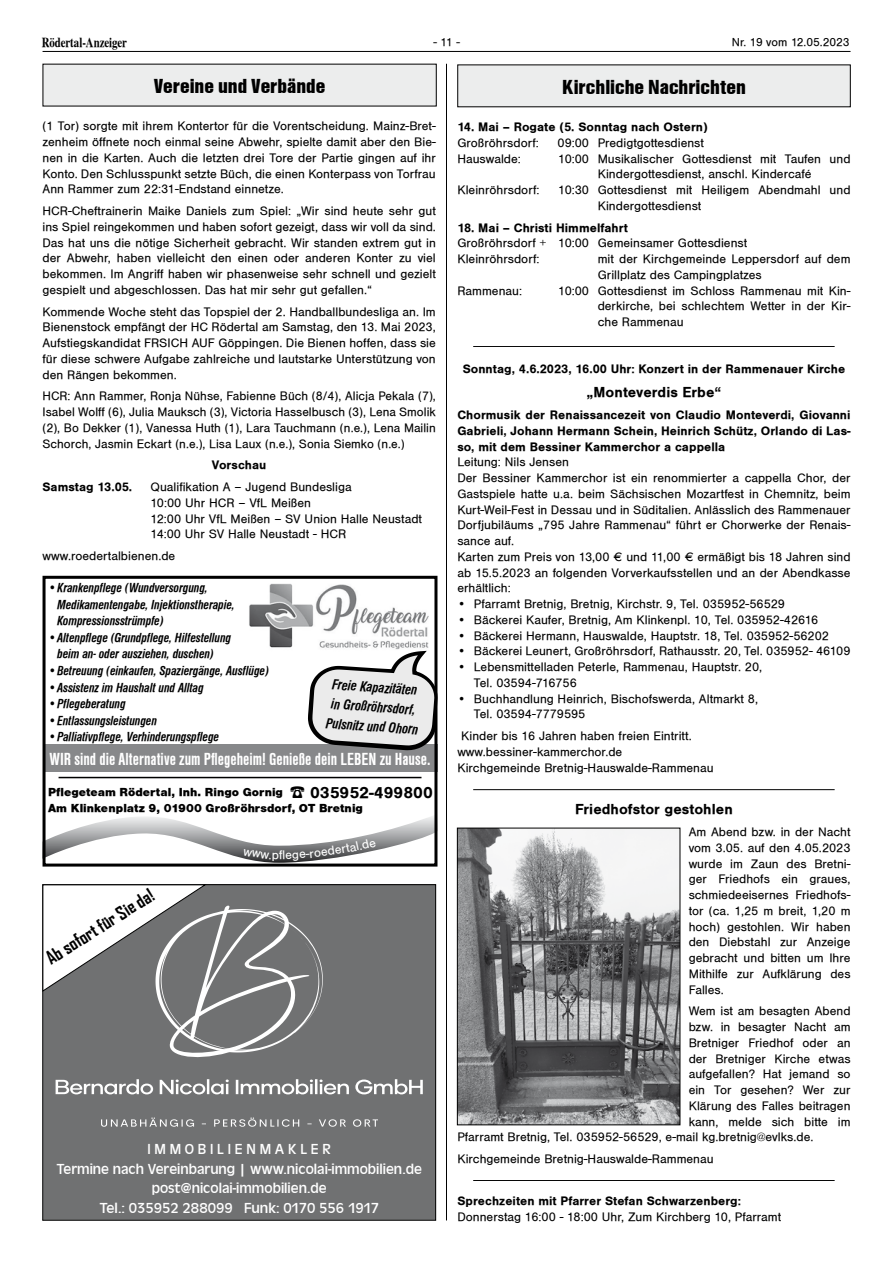
<style>
.page{position:relative;width:893px;height:1263px;background:#fff}
.page>*{position:absolute;margin:0;border:0;box-sizing:border-box;transform-origin:0 0}
.t1{font:900 21px "Sans Cd";color:#000}
.t2{font:700 18px "Sans Cd";color:#fff}
.t3{font:700 18px "Agency FB";color:#000}
.t4{font:700 16.5px "Sans";color:#000;scale:1.06 1}
.t5{font:15px/19.5px "Antigone";color:#fff;text-align:center}
.t6{font:700 15px "Sans";color:#000}
.t7{font:italic 700 14.85px/19.6px "Sans Cd";color:#000;scale:.95 1}
.t8{font:italic 700 13.5px/16.5px "Sans Cd";color:#000;scale:.95 1}
.t9{font:13.5px "Roman PS Bold";color:#000;scale:.8 1}
.t10{font:12.75px/15.8px "Sans";color:#000}
.t11{font:700 12.75px/15.8px "Sans";color:#000;text-align:justify}
.t12{font:900 12px/15.8px "Sans";color:#000}
.t13{font:12px "Sans";color:#000}
</style>
<div class="page">
<hr style="left:43px;top:51px;width:807px;height:1px;background:#000">
<div style="left:43px;top:64px;width:393px;height:42px;background:#eceded"></div>
<hr style="left:446px;top:64px;width:1px;height:1156px;background:#000">
<img style="left:459px;top:830px;width:219px;height:293px">
<div style="left:457px;top:828px;width:223px;height:297px;border:1px solid #000"></div>
<div style="left:458px;top:65px;width:392px;height:42px;background:#eceded"></div>
<hr style="left:473px;top:346px;width:362px;height:1px;background:#000">
<hr style="left:473px;top:789px;width:362px;height:1px;background:#000">
<hr style="left:473px;top:1180px;width:362px;height:1px;background:#000">
<div style="left:43px;top:885px;width:393px;height:335px;background:#707172"></div>
<svg style="left:56px;top:1079px;width:367px;height:15px"></svg>
<svg style="left:101px;top:1117px;width:277px;height:10px"></svg>
<svg style="left:42px;top:884px;width:281px;height:178px"></svg>
<div style="left:43px;top:744px;width:394px;height:27px;background:#87888a"></div>
<hr style="left:59px;top:777px;width:362px;height:1px;background:#000">
<div style="left:43px;top:576px;width:394px;height:290px;border:3px solid #000"></div>
<img style="left:249px;top:583px;width:180px;height:68px">
<svg style="left:308px;top:651px;width:130px;height:99px"></svg>
<svg style="left:43px;top:814px;width:394px;height:49px"></svg>
<p class="t9" style="left:42px;top:34px;width:108px">Rödertal-Anzeiger</p>
<p class="t13" style="left:433px;top:35px;width:28px">- 11 -</p>
<p class="t13" style="left:732px;top:35px;width:119px">Nr. 19 vom 12.05.2023</p>
<h1 class="t1" style="left:154px;top:75px;width:173px">Vereine und Verbände</h1>
<p class="t10" style="left:43px;top:118px;width:395px;text-align:justify">(1 Tor) sorgte mit ihrem Kontertor für die Vorentscheidung. Mainz-Bret&shy;zenheim öffnete noch einmal seine Abwehr, spielte damit aber den Bie&shy;nen in die Karten. Auch die letzten drei Tore der Partie gingen auf ihr Konto. Den Schlusspunkt setzte Büch, die einen Konterpass von Torfrau Ann Rammer zum 22:31-Endstand einnetze.</p>
<p class="t10" style="left:43px;top:203px;width:395px;text-align:justify">HCR-Cheftrainerin Maike Daniels zum Spiel: „Wir sind heute sehr gut ins Spiel reingekommen und haben sofort gezeigt, dass wir voll da sind.<br>Das hat uns die nötige Sicherheit gebracht. Wir standen extrem gut in der Abwehr, haben vielleicht den einen oder anderen Konter zu viel bekommen. Im Angriff haben wir phasenweise sehr schnell und gezielt gespielt und abgeschlossen. Das hat mir sehr gut gefallen.“</p>
<p class="t10" style="left:43px;top:304px;width:395px;text-align:justify">Kommende Woche steht das Topspiel der 2. Handballbundesliga an. Im Bienenstock empfängt der HC Rödertal am Samstag, den 13. Mai 2023, Aufstiegskandidat FRSICH AUF Göppingen. Die Bienen hoffen, dass sie für diese schwere Aufgabe zahlreiche und lautstarke Unterstützung von den Rängen bekommen.</p>
<p class="t10" style="left:43px;top:388px;width:395px;text-align:justify">HCR: Ann Rammer, Ronja Nühse, Fabienne Büch (8/4), Alicja Pekala (7), Isabel Wolff (6), Julia Mauksch (3), Victoria Hasselbusch (3), Lena Smolik (2), Bo Dekker (1), Vanessa Huth (1), Lara Tauchmann (n.e.), Lena Mailin Schorch, Jasmin Eckart (n.e.), Lisa Laux (n.e.), Sonia Siemko (n.e.)</p>
<p class="t11" style="left:212px;top:457px;width:56px">Vorschau</p>
<p class="t11" style="left:43px;top:479px;width:91px">Samstag 13.05.</p>
<p class="t10" style="left:151px;top:479px;width:273px">Qualifikation A – Jugend Bundesliga<br>10:00 Uhr HCR – VfL Meißen<br>12:00 Uhr VfL Meißen – SV Union Halle Neustadt 14:00 Uhr SV Halle Neustadt - HCR</p>
<p class="t10" style="left:43px;top:548px;width:134px">www.roedertalbienen.de</p>
<h1 class="t1" style="left:562px;top:75px;width:185px">Kirchliche Nachrichten</h1>
<p class="t11" style="left:457px;top:119px;width:252px">14. Mai – Rogate (5. Sonntag nach Ostern)</p>
<p class="t10" style="left:457px;top:135px;width:83px">Großröhrsdorf:</p>
<p class="t10" style="left:557px;top:135px;width:148px">09:00 Predigtgottesdienst</p>
<p class="t10" style="left:457px;top:151px;width:65px">Hauswalde:</p>
<p class="t10" style="left:558px;top:151px;width:294px;text-align:center">10:00 Musikalischer Gottesdienst mit Taufen und<br>Kindergottesdienst, anschl. Kindercafé</p>
<p class="t10" style="left:457px;top:182px;width:84px">Kleinröhrsdorf:</p>
<p class="t10" style="left:598px;top:182px;width:254px;text-indent:-39px">10:30 Gottesdienst mit Heiligem Abendmahl und<br>Kindergottesdienst</p>
<p class="t11" style="left:457px;top:220px;width:172px">18. Mai – Christi Himmelfahrt</p>
<p class="t10" style="left:457px;top:235px;width:291px">Großröhrsdorf + 10:00 Gemeinsamer Gottesdienst<br>Kleinröhrsdorf:</p>
<p class="t10" style="left:598px;top:251px;width:254px">mit der Kirchgemeinde Leppersdorf auf dem<br>Grillplatz des Campingplatzes</p>
<p class="t10" style="left:457px;top:283px;width:66px">Rammenau:</p>
<p class="t10" style="left:598px;top:283px;width:254px;text-align:justify;text-indent:-39px">10:00 Gottesdienst im Schloss Rammenau mit Kin&shy;derkirche, bei schlechtem Wetter in der Kir&shy;che Rammenau</p>
<p class="t11" style="left:463px;top:361px;width:384px">Sonntag, 4.6.2023, 16.00 Uhr: Konzert in der Rammenauer Kirche</p>
<p class="t6" style="left:586px;top:384px;width:136px">„Monteverdis Erbe“</p>
<p class="t11" style="left:457px;top:407px;width:395px">Chormusik der Renaissancezeit von Claudio Monteverdi, Giovanni Gabrieli, Johann Hermann Schein, Heinrich Schütz, Orlando di Las&shy;so, mit dem Bessiner Kammerchor a cappella</p>
<p class="t10" style="left:457px;top:454px;width:395px">Leitung: Nils Jensen<br>Der Bessiner Kammerchor ist ein renommierter a cappella Chor, der Gastspiele hatte u.a. beim Sächsischen Mozartfest in Chemnitz, beim Kurt-Weil-Fest in Dessau und in Süditalien. Anlässlich des Rammenauer Dorfjubiläums „795 Jahre Rammenau“ führt er Chorwerke der Renais&shy;sance auf.<br>Karten zum Preis von 13,00 € und 11,00 € ermäßigt bis 18 Jahren sind ab 15.5.2023 an folgenden Vorverkaufsstellen und an der Abendkasse erhältlich:</p>
<p class="t10" style="left:457px;top:596px;width:329px">• Pfarramt Bretnig, Bretnig, Kirchstr. 9, Tel. 035952-56529</p>
<p class="t10" style="left:457px;top:612px;width:362px">• Bäckerei Kaufer, Bretnig, Am Klinkenpl. 10, Tel. 035952-42616</p>
<p class="t10" style="left:457px;top:628px;width:373px">• Bäckerei Hermann, Hauswalde, Hauptstr. 18, Tel. 035952-56202</p>
<p class="t10" style="left:457px;top:643px;width:395px">• Bäckerei Leunert, Großröhrsdorf, Rathausstr. 20, Tel. 035952- 46109</p>
<p class="t10" style="left:474px;top:659px;width:290px;text-indent:-16px">• Lebensmittelladen Peterle, Rammenau, Hauptstr. 20,<br>Tel. 03594-716756</p>
<p class="t10" style="left:474px;top:691px;width:286px;text-indent:-16px">• Buchhandlung Heinrich, Bischofswerda, Altmarkt 8,<br>Tel. 03594-7779595</p>
<p class="t10" style="left:457px;top:728px;width:258px">Kinder bis 16 Jahren haben freien Eintritt. www.bessiner-kammerchor.de<br>Kirchgemeinde Bretnig-Hauswalde-Rammenau</p>
<p class="t6" style="left:575px;top:801px;width:159px">Friedhofstor gestohlen</p>
<p class="t10" style="left:689px;top:824px;width:163px;text-align:justify">Am Abend bzw. in der Nacht vom 3.05. auf den 4.05.2023 wurde im Zaun des Bretni&shy;ger Friedhofs ein graues, schmiedeeisernes Friedhofs&shy;tor (ca. 1,25 m breit, 1,20 m hoch) gestohlen. Wir haben den Diebstahl zur Anzeige gebracht und bitten um Ihre Mithilfe zur Aufklärung des Falles.</p>
<p class="t10" style="left:689px;top:1003px;width:163px">Wem ist am besagten Abend</p>
<p class="t10" style="left:689px;top:1019px;width:163px">bzw. in besagter Nacht am</p>
<p class="t10" style="left:689px;top:1035px;width:163px">Bretniger Friedhof oder an</p>
<p class="t10" style="left:689px;top:1051px;width:163px">der Bretniger Kirche etwas</p>
<p class="t10" style="left:689px;top:1066px;width:163px">aufgefallen? Hat jemand so</p>
<p class="t10" style="left:689px;top:1082px;width:163px">ein Tor gesehen? Wer zur</p>
<p class="t10" style="left:689px;top:1098px;width:163px">Klärung des Falles beitragen</p>
<p class="t10" style="left:689px;top:1114px;width:163px">kann, melde sich bitte im</p>
<p class="t10" style="left:457px;top:1129px;width:358px">Pfarramt Bretnig, Tel. 035952-56529, e-mail kg.bretnig@evlks.de.</p>
<p class="t10" style="left:457px;top:1151px;width:258px">Kirchgemeinde Bretnig-Hauswalde-Rammenau</p>
<p class="t11" style="left:457px;top:1193px;width:285px">Sprechzeiten mit Pfarrer Stefan Schwarzenberg:</p>
<p class="t10" style="left:457px;top:1209px;width:325px">Donnerstag 16:00 - 18:00 Uhr, Zum Kirchberg 10, Pfarramt</p>
<p class="t8" style="left:57px;top:579px;width:188px;text-indent:-9px">•Krankenpflege (Wundversorgung,<br>Medikamentengabe, Injektionstherapie,<br>Kompressionsstrümpfe)</p>
<p class="t8" style="left:57px;top:629px;width:185px;text-indent:-9px">•Altenpflege (Grundpflege, Hilfestellung beim an- oder ausziehen, duschen)</p>
<p class="t8" style="left:48px;top:662px;width:234px">•Betreuung (einkaufen, Spaziergänge, Ausflüge)</p>
<p class="t8" style="left:48px;top:679px;width:165px">•Assistenz im Haushalt und Alltag</p>
<p class="t8" style="left:48px;top:695px;width:83px">•Pflegeberatung</p>
<p class="t8" style="left:48px;top:712px;width:116px">•Entlassungsleistungen</p>
<p class="t8" style="left:48px;top:729px;width:182px">•Palliativpflege, Verhinderungspflege</p>
<p class="t7" style="left:329px;top:674px;width:99px;rotate:4deg">Freie Kapazitäten in Großröhrsdorf,<br>Pulsnitz und Ohorn</p>
<h2 class="t2" style="left:50px;top:749px;width:382px">WIR sind die Alternative zum Pflegeheim! Genieße dein LEBEN zu Hause.</h2>
<p class="t12" style="left:48px;top:784px;width:316px">Pflegeteam Rödertal, Inh. Ringo Gornig<br>Am Klinkenplatz 9, 01900 Großröhrsdorf, OT Bretnig</p>
<p class="t4" style="left:310px;top:783px;width:117px">035952-499800</p>
<h2 class="t3" style="left:42px;top:951px;width:126px;rotate:-33deg">Ab sofort für Sie da!</h2>
<p class="t5" style="left:56px;top:1140px;width:367px">I M M O B I L I E N M A K L E R<br>Termine nach Vereinbarung | www.nicolai-immobilien.de post@nicolai-immobilien.de<br>Tel.: 035952 288099 Funk: 0170 556 1917</p>
</div>
